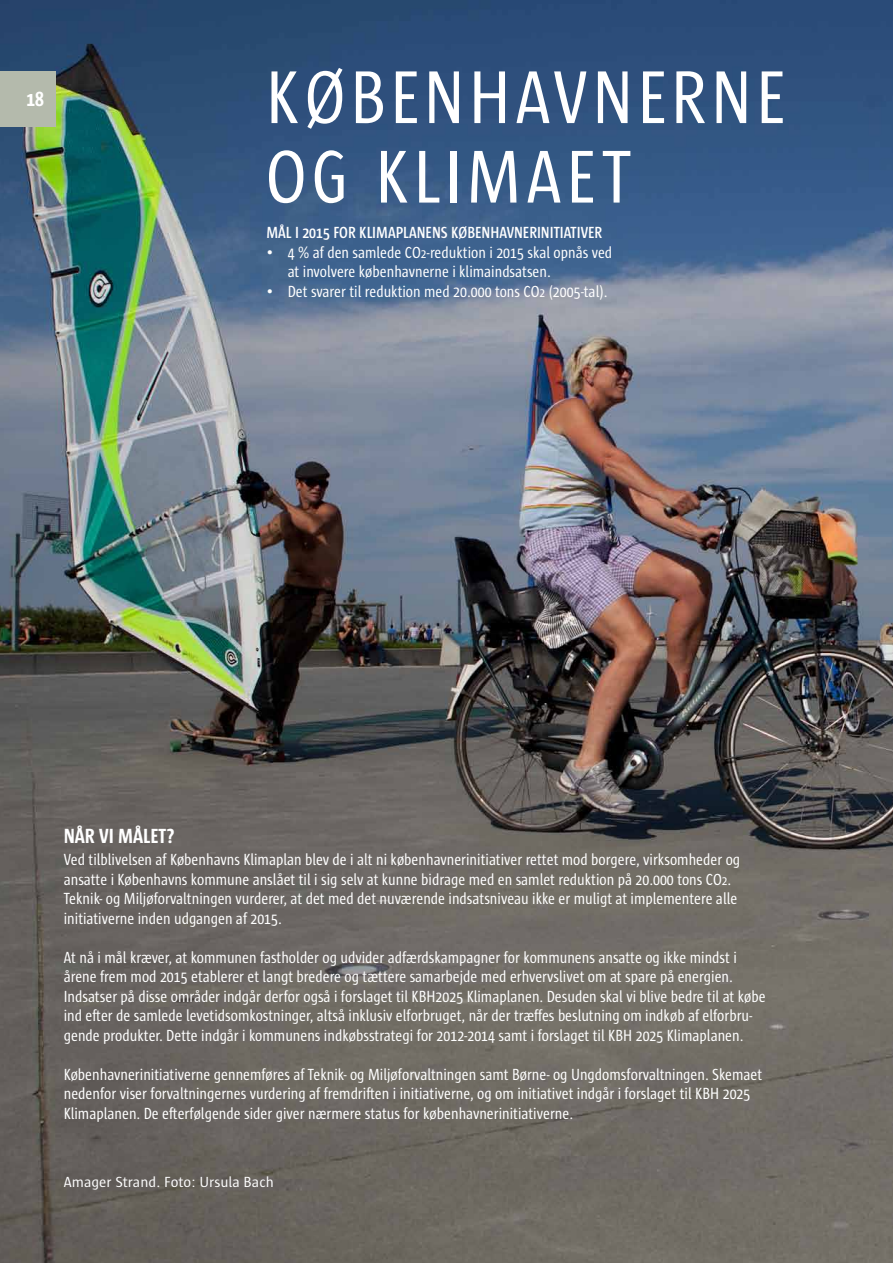
<style>
.page{position:relative;width:893px;height:1263px;background:#fff}
.page>*{position:absolute;margin:0;border:0;box-sizing:border-box;transform-origin:0 0}
.t1{font:76.5px/79.5px "Sun Cd";letter-spacing:.06em;color:#fff}
.t2{font:700 21px "Sun Cd";color:#fff}
.t3{font:16.5px/19.5px "Sun Cd";color:#fff}
.t4{font:600 16.5px "Sun Cd";color:#fff}
.t5{font:15px "Sun";color:#fff}
.s1{font-size:13.5px}
</style>
<div class="page">
<img style="left:0;top:0;width:893px;height:1263px">
<div style="left:0;top:71px;width:55px;height:56px;background:#b4baac"></div>
<p class="t2" style="left:26px;top:89px;width:19px">18</p>
<h1 class="t1" style="left:266px;top:59px;width:522px">KØBENHAVNERNE<br>OG KLIMAET</h1>
<p class="t4" style="left:266px;top:224px;width:337px">MÅL I 2015 FOR KLIMAPLANENS KØBENHAVNERINITIATIVER</p>
<p class="t3" style="left:288px;top:243px;width:326px;text-indent:-21px">• 4 % af den samlede CO<span class="s1">2</span>-reduktion i 2015 skal opnås ved at involvere københavnerne i klimaindsatsen.</p>
<p class="t3" style="left:266px;top:282px;width:342px">• Det svarer til reduktion med 20.000 tons CO<span class="s1">2</span> (2005-tal).</p>
<p class="t2" style="left:64px;top:825px;width:112px">NÅR VI MÅLET?</p>
<p class="t3" style="left:64px;top:850px;width:678px">Ved tilblivelsen af Københavns Klimaplan blev de i alt ni københavnerinitiativer rettet mod borgere, virksomheder og ansatte i Københavns kommune anslået til i sig selv at kunne bidrage med en samlet reduktion på 20.000 tons CO<span class="s1">2</span>.<br>Teknik- og Miljøforvaltningen vurderer, at det med det nuværende indsatsniveau ikke er muligt at implementere alle initiativerne inden udgangen af 2015.</p>
<p class="t3" style="left:64px;top:947px;width:703px">At nå i mål kræver, at kommunen fastholder og udvider adfærdskampagner for kommunens ansatte og ikke mindst i årene frem mod 2015 etablerer et langt bredere og tættere samarbejde med erhvervslivet om at spare på energien.<br>Indsatser på disse områder indgår derfor også i forslaget til KBH2025 Klimaplanen. Desuden skal vi blive bedre til at købe ind efter de samlede levetidsomkostninger, altså inklusiv elforbruget, når der træffes beslutning om indkøb af elforbru&shy;gende produkter. Dette indgår i kommunens indkøbsstrategi for 2012-2014 samt i forslaget til KBH 2025 Klimaplanen.</p>
<p class="t3" style="left:64px;top:1064px;width:700px">Københavnerinitiativerne gennemføres af Teknik- og Miljøforvaltningen samt Børne- og Ungdomsforvaltningen. Skemaet nedenfor viser forvaltningernes vurdering af fremdriften i initiativerne, og om initiativet indgår i forslaget til KBH 2025<br>Klimaplanen. De efterfølgende sider giver nærmere status for københavnerinitiativerne.</p>
<p class="t5" style="left:64px;top:1175px;width:212px">Amager Strand. Foto: Ursula Bach</p>
</div>
